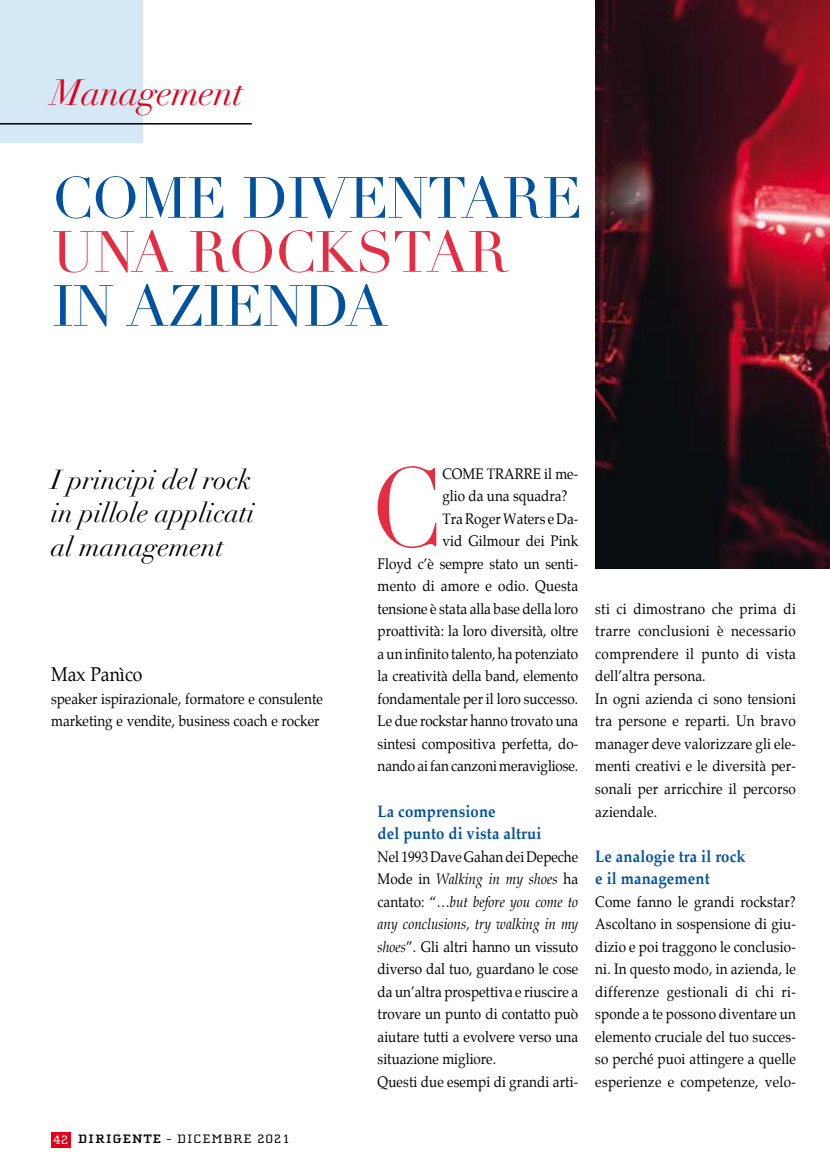
<style>
.page{position:relative;width:830px;height:1170px;background:#fff}
.page>*{position:absolute;margin:0;border:0;box-sizing:border-box;transform-origin:0 0}
.t1{font:109.8px "Didot LH";color:#e42d43;scale:.9 1}
.t2{font:57px "Didot LH";letter-spacing:-.02em;color:#00519e}
.t3{font:57px "Didot LH";letter-spacing:-.02em;color:#e42d43}
.t4{font:italic 36px "Didot LH";letter-spacing:-.01em;color:#e2001a}
.t5{font:italic 27px/33.8px "Didot LH";color:#000}
.t6{font:19.5px "Palatino";color:#000;scale:.9 1}
.t7{font:700 16.5px/22.5px "Palatino";letter-spacing:.01em;color:#00519e;scale:.9 1}
.t8{font:15px/22.5px "Palatino";color:#000;scale:.9 1}
.t9{font:12.6px "Cholla Slab";letter-spacing:.05em;color:#000;scale:1.2 1}
.t10{font:12.6px "Cholla Slab";color:#fff;scale:1.2 1}
.s1{font-style:italic}
.s2{font-weight:700}
</style>
<div class="page">
<div style="left:51px;top:1131px;width:20px;height:16px;background:#e2001a"></div>
<div style="left:0;top:0;width:143px;height:143px;background:#d5e8f6"></div>
<hr style="left:0;top:123px;width:251px;height:1px;background:#000">
<img style="left:595px;top:0;width:234px;height:569px">
<h3 class="t4" style="left:51px;top:71px;width:194px">Management</h3>
<h2 class="t2" style="left:52px;top:164px;width:532px">COME DIVENTARE</h2>
<h2 class="t3" style="left:52px;top:218px;width:458px">UNA ROCKSTAR</h2>
<h2 class="t2" style="left:52px;top:272px;width:337px">IN AZIENDA</h2>
<h3 class="t5" style="left:51px;top:463px;width:205px">I principi del rock in pillole applicati al management</h3>
<h1 class="t1" style="left:370px;top:443px;width:81px">C</h1>
<p class="t8" style="left:442px;top:462px;width:152px">COME TRARRE il me-</p>
<p class="t8" style="left:442px;top:485px;width:141px">glio da una squadra?</p>
<p class="t8" style="left:442px;top:507px;width:152px">Tra Roger Waters e Da-</p>
<p class="t8" style="left:442px;top:530px;width:152px">vid Gilmour dei Pink</p>
<p class="t8" style="left:377px;top:552px;width:224px">Floyd c’è sempre stato un senti-</p>
<p class="t8" style="left:377px;top:575px;width:224px">mento di amore e odio. Questa</p>
<p class="t8" style="left:377px;top:597px;width:224px">tensione è stata alla base della loro</p>
<p class="t8" style="left:377px;top:620px;width:224px">proattività: la loro diversità, oltre</p>
<p class="t8" style="left:377px;top:642px;width:224px">a un infinito talento, ha potenziato</p>
<p class="t8" style="left:377px;top:665px;width:224px">la creatività della band, elemento</p>
<p class="t8" style="left:377px;top:687px;width:224px">fondamentale per il loro successo.</p>
<p class="t8" style="left:377px;top:710px;width:224px">Le due rockstar hanno trovato una</p>
<p class="t8" style="left:377px;top:732px;width:224px">sintesi compositiva perfetta, do-</p>
<p class="t8" style="left:377px;top:755px;width:224px">nando ai fan canzoni meravigliose.</p>
<p class="t7" style="left:377px;top:799px;width:183px">La comprensione<br>del punto di vista altrui</p>
<p class="t8" style="left:377px;top:845px;width:224px">Nel 1993 Dave Gahan dei Depeche<br>Mode in <span class="s1">Walking in my shoes</span> ha cantato: “…<span class="s1">but before you come to any conclusions, try walking in my shoes</span>”. Gli altri hanno un vissuto diverso dal tuo, guardano le cose da un’altra prospettiva e riuscire a trovare un punto di contatto può aiutare tutti a evolvere verso una situazione migliore.<br>Questi due esempi di grandi arti-</p>
<h3 class="t6" style="left:51px;top:663px;width:103px">Max Panìco</h3>
<p class="t8" style="left:51px;top:687px;width:303px">speaker ispirazionale, formatore e consulente marketing e vendite, business coach e rocker</p>
<p class="t8" style="left:595px;top:597px;width:224px">sti ci dimostrano che prima di trarre conclusioni è necessario comprendere il punto di vista dell’altra persona.<br>In ogni azienda ci sono tensioni tra persone e reparti. Un bravo manager deve valorizzare gli ele&shy;menti creativi e le diversità per&shy;sonali per arricchire il percorso aziendale.</p>
<p class="t7" style="left:595px;top:844px;width:168px">Le analogie tra il rock e il management</p>
<p class="t8" style="left:595px;top:890px;width:224px;text-align:justify">Come fanno le grandi rockstar?<br>Ascoltano in sospensione di giu&shy;dizio e poi traggono le conclusio&shy;ni. In questo modo, in azienda, le differenze gestionali di chi ri&shy;sponde a te possono diventare un elemento cruciale del tuo succes&shy;so perché puoi attingere a quelle esperienze e competenze, velo-</p>
<p class="t10" style="left:53px;top:1133px;width:14px">42</p>
<p class="t9" style="left:78px;top:1132px;width:178px"><span class="s2">DIRIGENTE</span> - DICEMBRE 2021</p>
</div>
